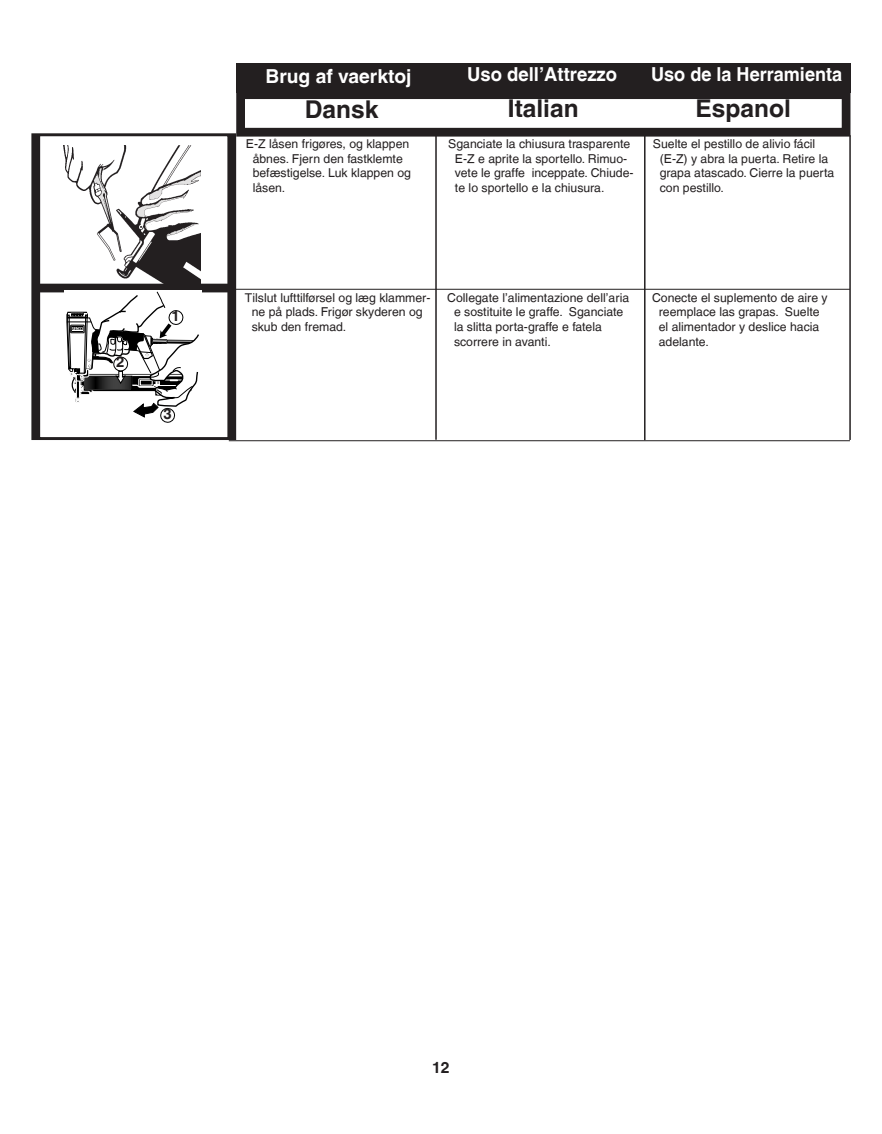
<style>
.page{position:relative;width:882px;height:1134px;background:#fff}
.page>*{position:absolute;margin:0;border:0;box-sizing:border-box;transform-origin:0 0}
.t1{font:700 24.5px "Helvetica LT";color:#231f20}
.t2{font:700 19.25px "Helvetica LT";color:#fff}
.t3{font:700 19.25px "Helvetica LT";color:#fff;scale:.94 1}
.t4{font:700 19.25px "Helvetica LT";color:#fff;scale:.96 1}
.t5{font:700 15.75px "Helvetica LT";color:#231f20}
.t6{font:700 14.88px "Helvetica LT";color:#231f20}
.t7{font:12.25px/14.7px "Helvetica LT";color:#231f20}
</style>
<div class="page">
<hr style="left:850px;top:135px;width:1px;height:305px;background:#231f20">
<hr style="left:229px;top:289px;width:621px;height:1px;background:#231f20">
<hr style="left:229px;top:440px;width:621px;height:1px;background:#231f20">
<hr style="left:644px;top:136px;width:1px;height:304px;background:#231f20">
<hr style="left:436px;top:135px;width:1px;height:305px;background:#231f20">
<div style="left:236px;top:63px;width:614px;height:29px;background:#231f20"></div>
<div style="left:236px;top:90px;width:614px;height:47px;border:9px solid #231f20"></div>
<div style="left:33px;top:132px;width:201px;height:309px;border:5px solid #231f20"></div>
<div style="left:37px;top:284px;width:194px;height:8px;background:#231f20"></div>
<img style="left:63px;top:146px;width:138px;height:138px">
<div style="left:65px;top:290px;width:137px;height:134px;background:#fff"></div>
<svg style="left:66px;top:291px;width:133px;height:132px"></svg>
<p class="t6" style="left:116px;top:353px;width:10px">2</p>
<p class="t6" style="left:172px;top:307px;width:10px">1</p>
<p class="t6" style="left:164px;top:405px;width:10px">3</p>
<p class="t2" style="left:265px;top:64px;width:148px">Brug af vaerktoj</p>
<p class="t4" style="left:467px;top:63px;width:158px">Uso dell’Attrezzo</p>
<p class="t3" style="left:651px;top:63px;width:205px">Uso de la Herramienta</p>
<p class="t2" style="left:299px;top:66px;width:81px">Tool Use</p>
<p class="t1" style="left:305px;top:95px;width:75px">Dansk</p>
<p class="t1" style="left:508px;top:94px;width:72px">Italian</p>
<p class="t1" style="left:696px;top:94px;width:97px">Espanol</p>
<p class="t7" style="left:253px;top:136px;width:160px;text-indent:-13px">● E-Z låsen frigøres, og klappen åbnes. Fjern den fastklemte befæstigelse. Luk klappen og låsen.</p>
<p class="t7" style="left:455px;top:136px;width:180px;text-indent:-13px">● Sganciate la chiusura trasparente E-Z e aprite la sportello. Rimuo&shy;vete le graffe inceppate. Chiude&shy;te lo sportello e la chiusura.</p>
<p class="t7" style="left:660px;top:136px;width:176px;text-indent:-13px">● Suelte el pestillo de alivio fácil (E-Z) y abra la puerta. Retire la grapa atascado. Cierre la puerta con pestillo.</p>
<p class="t7" style="left:252px;top:290px;width:180px;text-indent:-13px">● Tilslut lufttilførsel og læg klammer&shy;ne på plads. Frigør skyderen og skub den fremad.</p>
<p class="t7" style="left:454px;top:290px;width:177px;text-indent:-13px">● Collegate l’alimentazione dell’aria e sostituite le graffe. Sganciate la slitta porta-graffe e fatela scorrere in avanti.</p>
<p class="t7" style="left:659px;top:290px;width:170px;text-indent:-13px">● Conecte el suplemento de aire y reemplace las grapas. Suelte el alimentador y deslice hacia adelante.</p>
<p class="t5" style="left:432px;top:1058px;width:19px">12</p>
</div>
